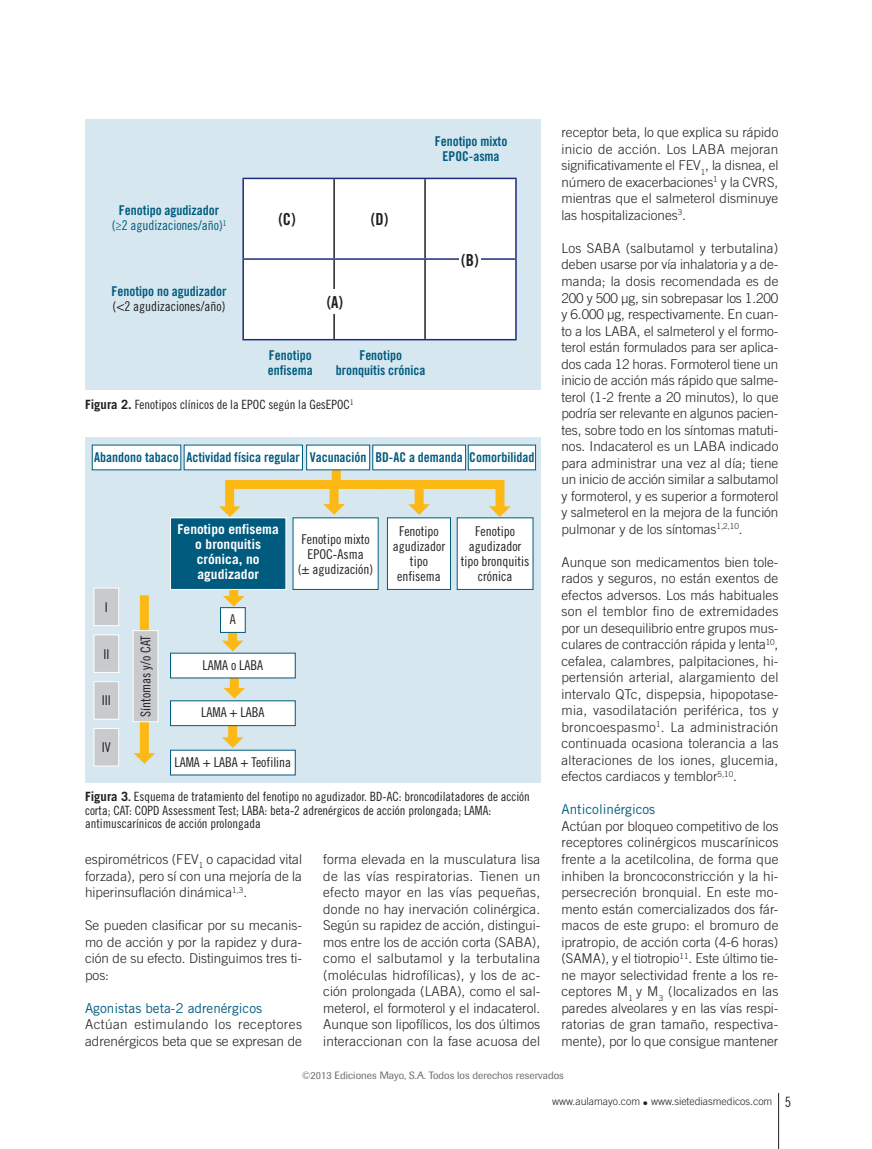
<style>
.page{position:relative;width:872px;height:1149px;background:#fff}
.page>*{position:absolute;margin:0;border:0;box-sizing:border-box;transform-origin:0 0}
.t1{font:16.5px "Trade Gothic LT Std Bd Cn 20";color:#231f20}
.t2{font:300 13.5px/16.5px "Trade Gothic LT Std";color:#231f20;text-align:justify}
.t3{font:13.5px/15px "Trade Gothic LT Std Cn 18";color:#231f20;text-align:center}
.t4{font:13.5px/15px "Trade Gothic LT Std Bd Cn 20";color:#005b7f;text-align:center}
.t5{font:300 13.5px/16.5px "Trade Gothic LT Std";letter-spacing:.03em;color:#231f20}
.t6{font:700 13.5px/15px "Trade Gothic LT Std";color:#fff;text-align:center}
.t7{font:13.5px "Trade Gothic LT Std";color:#005b7f}
.t8{font:13.5px "Trade Gothic LT Std Cn 18";color:#005b7f}
.t9{font:12.75px/13.5px "Trade Gothic LT Std Cn 18";color:#231f20}
.t10{font:10.5px "Imago";color:#6c6d70}
.t11{font:300 10.5px "Trade Gothic LT Std";color:#231f20}
.s1{font-family:"Trade Gothic LT Std";font-weight:700}
.s2{font-family:"Trade Gothic LT Std Bd Cn 20"}
.s3{font-family:"Trade Gothic LT Std Cn 18";font-weight:400;font-size:14.25px}
</style>
<div class="page">
<hr style="left:778px;top:1092px;width:1px;height:56px;background:#231f20">
<div style="left:85px;top:119px;width:455px;height:270px;background:#d6e7ef"></div>
<div style="left:244px;top:179px;width:271px;height:160px;background:#fff"></div>
<hr style="left:333px;top:179px;width:2px;height:79px;background:#231f20">
<hr style="left:424px;top:179px;width:2px;height:79px;background:#231f20">
<hr style="left:333px;top:260px;width:2px;height:79px;background:#231f20">
<hr style="left:424px;top:260px;width:2px;height:79px;background:#231f20">
<hr style="left:242px;top:178px;width:92px;height:1px;background:#1e2a7d">
<hr style="left:242px;top:179px;width:2px;height:79px;background:#1e2a7d">
<hr style="left:334px;top:178px;width:183px;height:1px;background:#1e2a7d">
<hr style="left:515px;top:179px;width:2px;height:79px;background:#1e2a7d">
<hr style="left:242px;top:258px;width:92px;height:2px;background:#1e2a7d">
<hr style="left:242px;top:260px;width:2px;height:79px;background:#1e2a7d">
<hr style="left:334px;top:258px;width:183px;height:2px;background:#1e2a7d">
<hr style="left:515px;top:260px;width:2px;height:79px;background:#1e2a7d">
<hr style="left:242px;top:339px;width:275px;height:1px;background:#1e2a7d">
<div style="left:459px;top:249px;width:21px;height:21px;background:#fff"></div>
<div style="left:324px;top:289px;width:21px;height:25px;background:#fff"></div>
<div style="left:85px;top:437px;width:455px;height:345px;background:#d6e7ef"></div>
<div style="left:92px;top:445px;width:89px;height:24px;background:#fff"></div>
<div style="left:184px;top:445px;width:118px;height:24px;background:#fff"></div>
<div style="left:373px;top:445px;width:92px;height:24px;background:#fff"></div>
<div style="left:468px;top:445px;width:67px;height:24px;background:#fff"></div>
<div style="left:170px;top:750px;width:125px;height:24px;background:#fff"></div>
<div style="left:293px;top:517px;width:85px;height:72px;background:#fff"></div>
<div style="left:387px;top:517px;width:63px;height:72px;background:#fff"></div>
<div style="left:387px;top:517px;width:64px;height:72px;border:1px solid #005b7f"></div>
<div style="left:457px;top:517px;width:76px;height:72px;background:#fff"></div>
<div style="left:94px;top:588px;width:25px;height:37px;background:#c9cacc"></div>
<div style="left:94px;top:587px;width:25px;height:38px;border:1px solid #fff"></div>
<div style="left:94px;top:634px;width:25px;height:38px;background:#c9cacc"></div>
<div style="left:94px;top:634px;width:25px;height:38px;border:1px solid #fff"></div>
<div style="left:94px;top:681px;width:25px;height:38px;background:#c9cacc"></div>
<div style="left:94px;top:681px;width:25px;height:38px;border:1px solid #fff"></div>
<div style="left:94px;top:728px;width:25px;height:37px;background:#c9cacc"></div>
<div style="left:94px;top:728px;width:25px;height:38px;border:1px solid #fff"></div>
<div style="left:140px;top:595px;width:9px;height:159px;background:#fcb814"></div>
<svg style="left:134px;top:753px;width:21px;height:10px"></svg>
<div style="left:133px;top:630px;width:25px;height:91px;background:#c9cacc"></div>
<div style="left:133px;top:630px;width:25px;height:92px;border:1px solid #fff"></div>
<svg style="left:219px;top:475px;width:291px;height:46px"></svg>
<div style="left:332px;top:463px;width:9px;height:22px;background:#fcb814"></div>
<div style="left:307px;top:445px;width:63px;height:24px;background:#fff"></div>
<svg style="left:229px;top:589px;width:9px;height:6px"></svg>
<svg style="left:223px;top:595px;width:21px;height:11px"></svg>
<div style="left:228px;top:625px;width:9px;height:17px;background:#fcb814"></div>
<svg style="left:222px;top:640px;width:21px;height:11px"></svg>
<svg style="left:230px;top:672px;width:9px;height:17px"></svg>
<svg style="left:223px;top:687px;width:22px;height:11px"></svg>
<svg style="left:228px;top:725px;width:9px;height:12px"></svg>
<svg style="left:222px;top:737px;width:21px;height:10px"></svg>
<div style="left:170px;top:517px;width:116px;height:72px;background:#005b7f"></div>
<div style="left:170px;top:517px;width:116px;height:72px;border:1px solid #fff"></div>
<div style="left:220px;top:607px;width:25px;height:25px;background:#fff"></div>
<div style="left:220px;top:607px;width:26px;height:25px;border:1px solid #005b7f"></div>
<div style="left:170px;top:653px;width:125px;height:24px;background:#fff"></div>
<div style="left:170px;top:700px;width:125px;height:25px;background:#fff"></div>
<p class="t4" style="left:435px;top:135px;width:74px">Fenotipo mixto<br>EPOC-asma</p>
<p class="t4" style="left:119px;top:204px;width:102px">Fenotipo agudizador</p>
<p class="t8" style="left:112px;top:220px;width:116px">(≥2 agudizaciones/año)<sup>1</sup></p>
<p class="t4" style="left:111px;top:285px;width:117px">Fenotipo no agudizador</p>
<p class="t3" style="left:113px;top:300px;width:114px">(&lt;2 agudizaciones/año)</p>
<p class="t1" style="left:278px;top:213px;width:19px">(C)</p>
<p class="t1" style="left:371px;top:213px;width:19px">(D)</p>
<p class="t1" style="left:327px;top:296px;width:18px">(A)</p>
<p class="t4" style="left:268px;top:349px;width:46px;text-align:left">Fenotipo enfisema</p>
<p class="t4" style="left:336px;top:349px;width:91px">Fenotipo bronquitis crónica</p>
<p class="t9" style="left:85px;top:399px;width:270px"><span class="s1">Figura 2.</span> Fenotipos clínicos de la EPOC según la GesEPOC<sup>1</sup></p>
<p class="t1" style="left:461px;top:254px;width:19px">(B)</p>
<p class="t4" style="left:94px;top:451px;width:207px">Abandono tabaco Actividad física regular</p>
<p class="t4" style="left:375px;top:451px;width:161px">BD-AC a demanda Comorbilidad</p>
<p class="t4" style="left:310px;top:451px;width:58px">Vacunación</p>
<p class="t3" style="left:105px;top:601px;width:4px">I</p>
<p class="t3" style="left:103px;top:647px;width:7px">II</p>
<p class="t3" style="left:102px;top:694px;width:10px">III</p>
<p class="t3" style="left:102px;top:741px;width:10px">IV</p>
<p class="t3" style="left:140px;top:716px;width:82px;rotate:-90deg">Síntomas y/o CAT</p>
<p class="t6" style="left:178px;top:523px;width:103px">Fenotipo enfisema o bronquitis crónica, no agudizador</p>
<p class="t3" style="left:230px;top:613px;width:7px">A</p>
<p class="t3" style="left:203px;top:658px;width:62px">LAMA o LABA</p>
<p class="t3" style="left:201px;top:706px;width:65px">LAMA + LABA</p>
<p class="t3" style="left:298px;top:532px;width:77px">Fenotipo mixto<br>EPOC-Asma<br>(± agudización)</p>
<p class="t3" style="left:393px;top:525px;width:54px">Fenotipo agudizador tipo enfisema</p>
<p class="t3" style="left:461px;top:525px;width:70px">Fenotipo agudizador tipo bronquitis crónica</p>
<p class="t3" style="left:174px;top:755px;width:118px">LAMA + LABA + Teofilina</p>
<p class="t9" style="left:85px;top:791px;width:446px"><span class="s1">Figura 3</span><span class="s2">.</span> Esquema de tratamiento del fenotipo no agudizador. BD-AC: broncodilatadores de acción corta; CAT: COPD Assessment Test; LABA: beta-2 adrenérgicos de acción prolongada; LAMA: antimuscarínicos de acción prolongada</p>
<p class="t2" style="left:85px;top:852px;width:218px">espirométricos (FEV<sub>1</sub> o capacidad vital forzada), pero sí con una mejoría de la hiperinsuflación dinámica<sup>1,3</sup>.</p>
<p class="t2" style="left:85px;top:918px;width:218px">Se pueden clasificar por su mecanis&shy;mo de acción y por la rapidez y dura&shy;ción de su efecto. Distinguimos tres ti&shy;pos:</p>
<p class="t7" style="left:85px;top:1002px;width:178px">Agonistas beta-2 adrenérgicos</p>
<p class="t5" style="left:85px;top:1017px;width:218px">Actúan estimulando los receptores adrenérgicos beta que se expresan de</p>
<p class="t2" style="left:323px;top:852px;width:218px">forma elevada en la musculatura lisa de las vías respiratorias. Tienen un efecto mayor en las vías pequeñas, donde no hay inervación colinérgica.<br>Según su rapidez de acción, distingui&shy;mos entre los de acción corta (SABA), como el salbutamol y la terbutalina (moléculas hidrofílicas), y los de ac&shy;ción prolongada (LABA), como el sal&shy;meterol, el formoterol y el indacaterol.<br>Aunque son lipofílicos, los dos últimos interaccionan con la fase acuosa del</p>
<p class="t2" style="left:561px;top:126px;width:218px">receptor beta, lo que explica su rápido inicio de acción. Los LABA mejoran significativamente el FEV<sub>1</sub>, la disnea, el número de exacerbaciones<sup>1</sup> y la CVRS, mientras que el salmeterol disminuye las hospitalizaciones<sup>3</sup>.</p>
<p class="t2" style="left:561px;top:241px;width:218px">Los SABA (salbutamol y terbutalina) deben usarse por vía inhalatoria y a de&shy;manda; la dosis recomendada es de 200 y 500 μg, sin sobrepasar los 1.200 y 6.000 μg, respectivamente. En cuan&shy;to a los LABA, el salmeterol y el formo&shy;terol están formulados para ser aplica&shy;dos cada 12 horas. Formoterol tiene un inicio de acción más rápido que salme&shy;terol (1-2 frente a 20 minutos), lo que podría ser relevante en algunos pacien&shy;tes, sobre todo en los síntomas matuti&shy;nos. Indacaterol es un LABA indicado para administrar una vez al día; tiene un inicio de acción similar a salbutamol y formoterol, y es superior a formoterol y salmeterol en la mejora de la función pulmonar y de los síntomas<sup>1,2,10</sup>.</p>
<p class="t2" style="left:561px;top:555px;width:218px">Aunque son medicamentos bien tole&shy;rados y seguros, no están exentos de efectos adversos. Los más habituales son el temblor fino de extremidades por un desequilibrio entre grupos mus&shy;culares de contracción rápida y lenta<sup>10</sup>, cefalea, calambres, palpitaciones, hi&shy;pertensión arterial, alargamiento del intervalo QTc, dispepsia, hipopotase&shy;mia, vasodilatación periférica, tos y broncoespasmo<sup>1</sup>. La administración continuada ocasiona tolerancia a las alteraciones de los iones, glucemia, efectos cardiacos y temblor<sup>5,10</sup>.</p>
<p class="t7" style="left:561px;top:804px;width:95px">Anticolinérgicos</p>
<p class="t2" style="left:561px;top:819px;width:218px">Actúan por bloqueo competitivo de los receptores colinérgicos muscarínicos frente a la acetilcolina, de forma que inhiben la broncoconstricción y la hi&shy;persecreción bronquial. En este mo&shy;mento están comercializados dos fár&shy;macos de este grupo: el bromuro de ipratropio, de acción corta (4-6 horas) (SAMA), y el tiotropio<sup>11</sup>. Este último tie&shy;ne mayor selectividad frente a los re&shy;ceptores M<sub>1</sub> y M<sub>3</sub> (localizados en las paredes alveolares y en las vías respi&shy;ratorias de gran tamaño, respectiva&shy;mente), por lo que consigue mantener</p>
<p class="t10" style="left:302px;top:1070px;width:263px">©2013 Ediciones Mayo, S.A. Todos los derechos reservados</p>
<p class="t11" style="left:552px;top:1097px;width:240px">www.aulamayo.com • www.sietediasmedicos.com <span class="s3">5</span></p>
</div>
